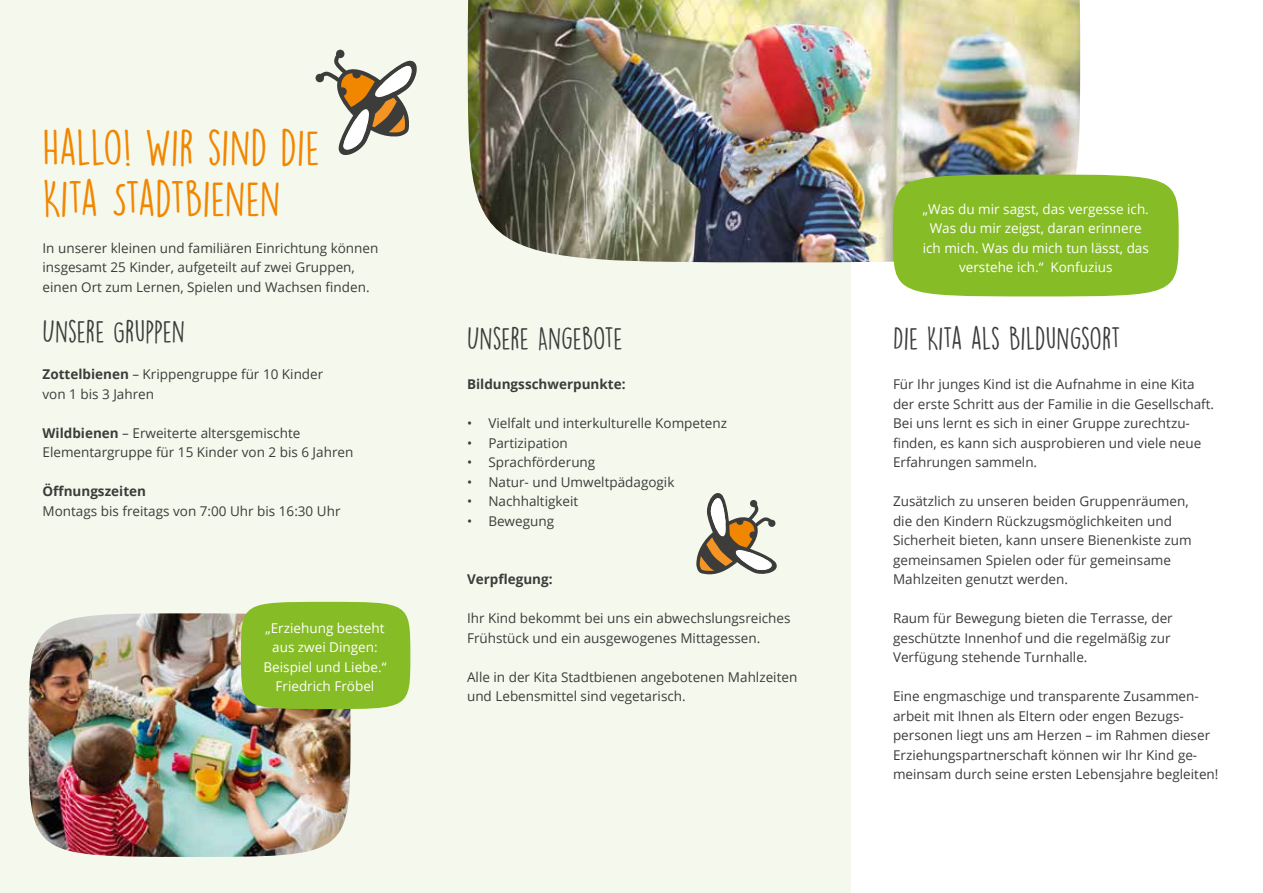
<style>
.page{position:relative;width:1263px;height:893px;background:#fff}
.page>*{position:absolute;margin:0;border:0;box-sizing:border-box;transform-origin:0 0}
.t1{font:45px/51px "DK Lemon Yellow Sun";letter-spacing:-.025em;color:#f18700}
.t2{font:28.5px "DK Lemon Yellow Sun";letter-spacing:-.015em;color:#3c3c3b}
.t3{font:13.5px/19.5px "Open Sans";color:#3c3c3b}
.t4{font:13.5px/19.5px "Open Sans";color:#fff;text-align:center}
.t5{font:700 13.5px "Open Sans";color:#3c3c3b}
.s1{font-weight:700}
</style>
<div class="page">
<div style="left:0;top:0;width:850px;height:893px;background:#f5f9ed"></div>
<img style="left:29px;top:613px;width:321px;height:244px">
<img style="left:468px;top:0;width:612px;height:262px">
<div style="left:893px;top:175px;width:286px;height:121px;background:#86bc25;border-radius:50%"></div>
<div style="left:241px;top:602px;width:169px;height:107px;background:#86bc25;border-radius:50%"></div>
<svg style="left:315px;top:49px;width:102px;height:106px"></svg>
<svg style="left:696px;top:493px;width:81px;height:82px"></svg>
<h1 class="t1" style="left:43px;top:121px;width:279px">HALLO! WIR SIND DIE<br>KITA STADTBIENEN</h1>
<p class="t3" style="left:43px;top:238px;width:337px">In unserer kleinen und familiären Einrichtung können insgesamt 25 Kinder, aufgeteilt auf zwei Gruppen, einen Ort zum Lernen, Spielen und Wachsen finden.</p>
<h2 class="t2" style="left:43px;top:313px;width:144px">UNSERE GRUPPEN</h2>
<p class="t3" style="left:43px;top:364px;width:282px"><span class="s1">Zottelbienen</span> – Krippengruppe für 10 Kinder von 1 bis 3 Jahren</p>
<p class="t3" style="left:43px;top:423px;width:312px"><span class="s1">Wildbienen</span> – Erweiterte altersgemischte<br>Elementargruppe für 15 Kinder von 2 bis 6 Jahren</p>
<p class="t5" style="left:43px;top:482px;width:105px">Öffnungszeiten</p>
<p class="t3" style="left:43px;top:501px;width:299px">Montags bis freitags von 7:00 Uhr bis 16:30 Uhr</p>
<p class="t4" style="left:263px;top:618px;width:124px">„Erziehung besteht aus zwei Dingen:<br>Beispiel und Liebe.“<br>Friedrich Fröbel</p>
<h2 class="t2" style="left:467px;top:321px;width:157px">UNSERE ANGEBOTE</h2>
<p class="t5" style="left:467px;top:375px;width:160px">Bildungsschwerpunkte:</p>
<p class="t3" style="left:467px;top:413px;width:261px">• Vielfalt und interkulturelle Kompetenz</p>
<p class="t3" style="left:467px;top:433px;width:102px">• Partizipation</p>
<p class="t3" style="left:467px;top:452px;width:130px">• Sprachförderung</p>
<p class="t3" style="left:467px;top:472px;width:209px">• Natur- und Umweltpädagogik</p>
<p class="t3" style="left:467px;top:491px;width:113px">• Nachhaltigkeit</p>
<p class="t3" style="left:467px;top:511px;width:89px">• Bewegung</p>
<p class="t5" style="left:467px;top:570px;width:87px">Verpflegung:</p>
<p class="t3" style="left:467px;top:608px;width:325px">Ihr Kind bekommt bei uns ein abwechslungsreiches<br>Frühstück und ein ausgewogenes Mittagessen.</p>
<p class="t3" style="left:467px;top:667px;width:332px">Alle in der Kita Stadtbienen angebotenen Mahlzeiten und Lebensmittel sind vegetarisch.</p>
<p class="t4" style="left:923px;top:199px;width:228px">„Was du mir sagst, das vergesse ich.<br>Was du mir zeigst, daran erinnere ich mich. Was du mich tun lässt, das verstehe ich.“ Konfuzius</p>
<h2 class="t2" style="left:893px;top:320px;width:229px">DIE KITA ALS BILDUNGSORT</h2>
<p class="t3" style="left:893px;top:374px;width:323px">Für Ihr junges Kind ist die Aufnahme in eine Kita der erste Schritt aus der Familie in die Gesellschaft.<br>Bei uns lernt es sich in einer Gruppe zurechtzu&shy;finden, es kann sich ausprobieren und viele neue Erfahrungen sammeln.</p>
<p class="t3" style="left:893px;top:491px;width:300px">Zusätzlich zu unseren beiden Gruppenräumen, die den Kindern Rückzugsmöglichkeiten und Sicherheit bieten, kann unsere Bienenkiste zum gemeinsamen Spielen oder für gemeinsame Mahlzeiten genutzt werden.</p>
<p class="t3" style="left:893px;top:608px;width:281px">Raum für Bewegung bieten die Terrasse, der geschützte Innenhof und die regelmäßig zur<br>Verfügung stehende Turnhalle.</p>
<p class="t3" style="left:893px;top:686px;width:327px">Eine engmaschige und transparente Zusammen&shy;arbeit mit Ihnen als Eltern oder engen Bezugs&shy;personen liegt uns am Herzen – im Rahmen dieser Erziehungspartnerschaft können wir Ihr Kind ge&shy;meinsam durch seine ersten Lebensjahre begleiten!</p>
</div>
